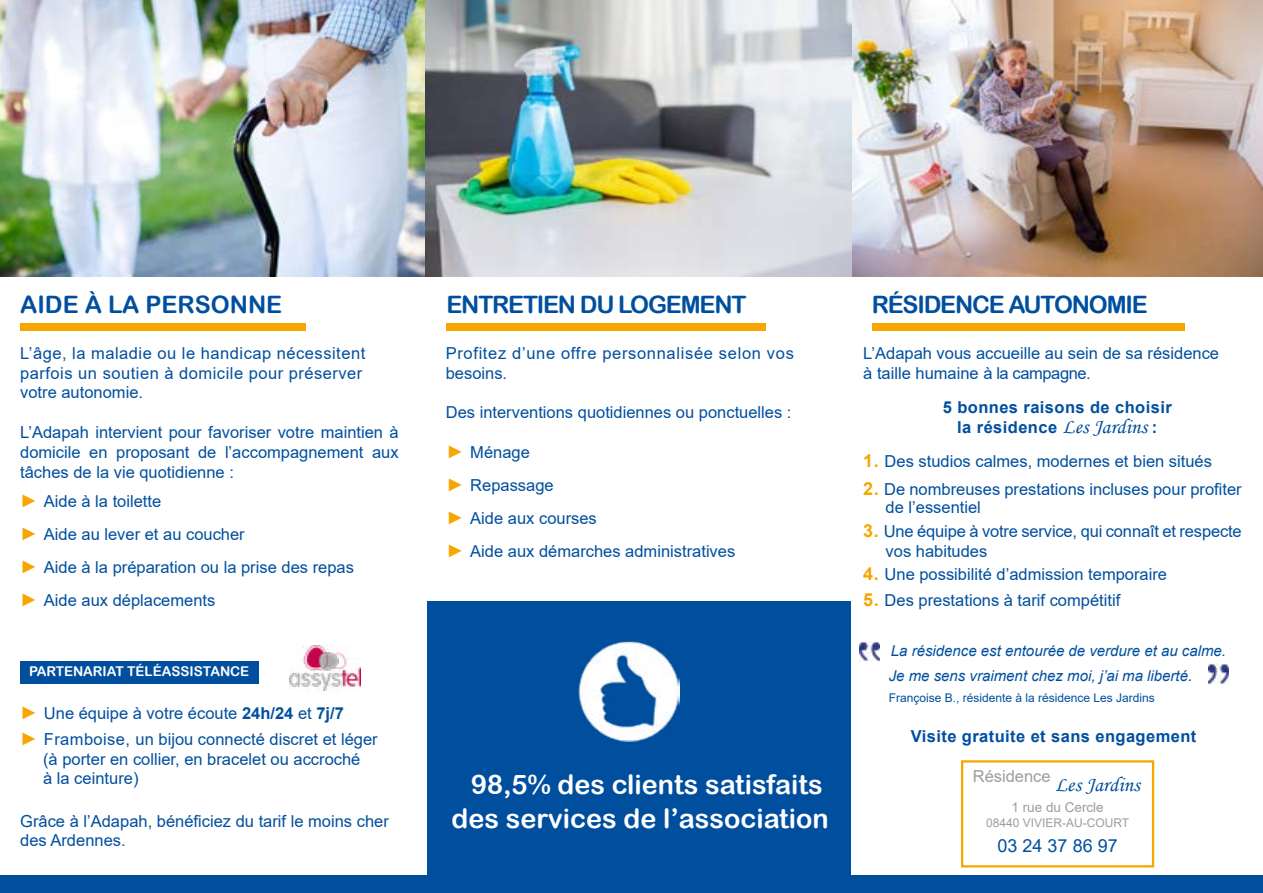
<style>
.page{position:relative;width:1263px;height:893px;background:#fff}
.page>*{position:absolute;margin:0;border:0;box-sizing:border-box;transform-origin:0 0}
.t1{font:27px "Arial Rounded MT Bold";color:#fff}
.t2{font:24px "Arial Rounded MT Bold";letter-spacing:-.05em;color:#004f9f}
.t3{font:24px "Arial Rounded MT Bold";color:#004f9f}
.t4{font:21px "Monotype Corsiva";color:#004f9f}
.t5{font:18px "Arial";color:#004f9f}
.t6{font:16.5px/33px "Arial";color:#004f9f}
.t7{font:16.5px/19.8px "Arial";letter-spacing:.03em;color:#004f9f}
.t8{font:700 16.5px/19.8px "Arial";letter-spacing:.025em;color:#004f9f;text-align:center}
.t9{font:16.5px/19.8px "Arial";letter-spacing:.04em;color:#004f9f}
.t10{font:italic 15px/24.5px "Arial";color:#004f9f}
.t11{font:13.5px "Arial Rounded MT Bold";color:#fff}
.t12{font:13.5px "Arial";color:#9d9d9c}
.t13{font:12px "Arial";color:#004f9f}
.t14{font:12px "Arial";color:#9d9d9c}
.s1{font-size:18px;color:#f7a600}
.s2{font-weight:700}
.s3{font-family:"Monotype Corsiva";font-weight:400;font-size:21px}
.s4{font-weight:700;font-size:18px;color:#f7a600}
.s5{font-size:16.5px}
</style>
<div class="page">
<img style="left:0;top:0;width:852px;height:276px">
<div style="left:20px;top:323px;width:286px;height:8px;background:#f7a600"></div>
<div style="left:446px;top:323px;width:320px;height:8px;background:#f7a600"></div>
<div style="left:872px;top:323px;width:312px;height:8px;background:#f7a600"></div>
<img style="left:859px;top:642px;width:21px;height:20px">
<img style="left:1208px;top:664px;width:21px;height:20px">
<div style="left:961px;top:760px;width:193px;height:107px;border:2px solid #f7a600"></div>
<div style="left:427px;top:602px;width:424px;height:291px;background:#004f9f"></div>
<img style="left:290px;top:645px;width:70px;height:45px">
<img style="left:852px;top:0;width:411px;height:276px">
<div style="left:0;top:875px;width:1263px;height:18px;background:#004f9f"></div>
<div style="left:20px;top:661px;width:238px;height:22px;background:#004f9f"></div>
<img style="left:579px;top:641px;width:100px;height:101px">
<h2 class="t3" style="left:20px;top:290px;width:264px">AIDE À LA PERSONNE</h2>
<h2 class="t2" style="left:446px;top:290px;width:301px">ENTRETIEN DU LOGEMENT</h2>
<h2 class="t2" style="left:872px;top:290px;width:277px">RÉSIDENCE AUTONOMIE</h2>
<p class="t7" style="left:20px;top:343px;width:347px">L’âge, la maladie ou le handicap nécessitent parfois un soutien à domicile pour préserver votre autonomie.</p>
<p class="t6" style="left:20px;top:422px;width:380px;line-height:19.8px;text-align:justify">L’Adapah intervient pour favoriser votre maintien à domicile en proposant de l’accompagnement aux tâches de la vie quotidienne :</p>
<p class="t6" style="left:20px;top:485px;width:335px"><span class="s1">►</span> Aide à la toilette<br><span class="s1">►</span> Aide au lever et au coucher<br><span class="s1">►</span> Aide à la préparation ou la prise des repas <span class="s1">►</span> Aide aux déplacements</p>
<p class="t11" style="left:29px;top:664px;width:222px">PARTENARIAT TÉLÉASSISTANCE</p>
<p class="t6" style="left:20px;top:700px;width:359px;line-height:25.8px"><span class="s1">►</span> Une équipe à votre écoute <span class="s2">24h/24</span> et <span class="s2">7j/7<br></span><span class="s1">►</span> Framboise, un bijou connecté discret et léger</p>
<p class="t6" style="left:43px;top:749px;width:319px;line-height:19.8px">(à porter en collier, en bracelet ou accroché à la ceinture)</p>
<p class="t6" style="left:20px;top:811px;width:370px;line-height:19.8px">Grâce à l’Adapah, bénéficiez du tarif le moins cher des Ardennes.</p>
<p class="t9" style="left:446px;top:343px;width:350px">Profitez d’une offre personnalisée selon vos besoins.</p>
<p class="t6" style="left:446px;top:396px;width:347px">Des interventions quotidiennes ou ponctuelles :</p>
<p class="t6" style="left:447px;top:435px;width:290px"><span class="s1">►</span> Ménage<br><span class="s1">►</span> Repassage<br><span class="s1">►</span> Aide aux courses<br><span class="s1">►</span> Aide aux démarches administratives</p>
<h1 class="t1" style="left:471px;top:768px;width:353px">98,5% des clients satisfaits</h1>
<h1 class="t1" style="left:452px;top:803px;width:379px">des services de l’association</h1>
<p class="t6" style="left:863px;top:343px;width:357px;line-height:19.8px">L’Adapah vous accueille au sein de sa résidence à taille humaine à la campagne.</p>
<p class="t8" style="left:943px;top:397px;width:230px">5 bonnes raisons de choisir la résidence <span class="s3">Les Jardins</span> :</p>
<p class="t6" style="left:863px;top:445px;width:350px"><span class="s4">1.</span> Des studios calmes, modernes et bien situés</p>
<p class="t6" style="left:863px;top:472px;width:380px"><span class="s4">2.</span> De nombreuses prestations incluses pour profiter</p>
<p class="t6" style="left:863px;top:515px;width:380px"><span class="s4">3.</span> Une équipe à votre service, qui connaît et respecte</p>
<p class="t6" style="left:863px;top:557px;width:305px"><span class="s4">4.</span> Une possibilité d’admission temporaire</p>
<p class="t6" style="left:863px;top:584px;width:259px"><span class="s4">5.</span> Des prestations à tarif compétitif</p>
<p class="t6" style="left:885px;top:491px;width:97px">de l’essentiel</p>
<p class="t6" style="left:885px;top:534px;width:103px">vos habitudes</p>
<p class="t10" style="left:889px;top:639px;width:339px">La résidence est entourée de verdure et au calme.<br>Je me sens vraiment chez moi, j’ai ma liberté<span class="s5">.</span></p>
<p class="t13" style="left:889px;top:689px;width:268px">Françoise B., résidente à la résidence Les Jardins</p>
<p class="t8" style="left:911px;top:727px;width:287px">Visite gratuite et sans engagement</p>
<p class="t4" style="left:973px;top:772px;width:168px"><sup>Résidence</sup> Les Jardins</p>
<p class="t14" style="left:986px;top:814px;width:145px">08440 VIVIER-AU-COURT</p>
<p class="t12" style="left:1011px;top:797px;width:94px">1 rue du Cercle</p>
<p class="t5" style="left:997px;top:834px;width:122px">03 24 37 86 97</p>
</div>
